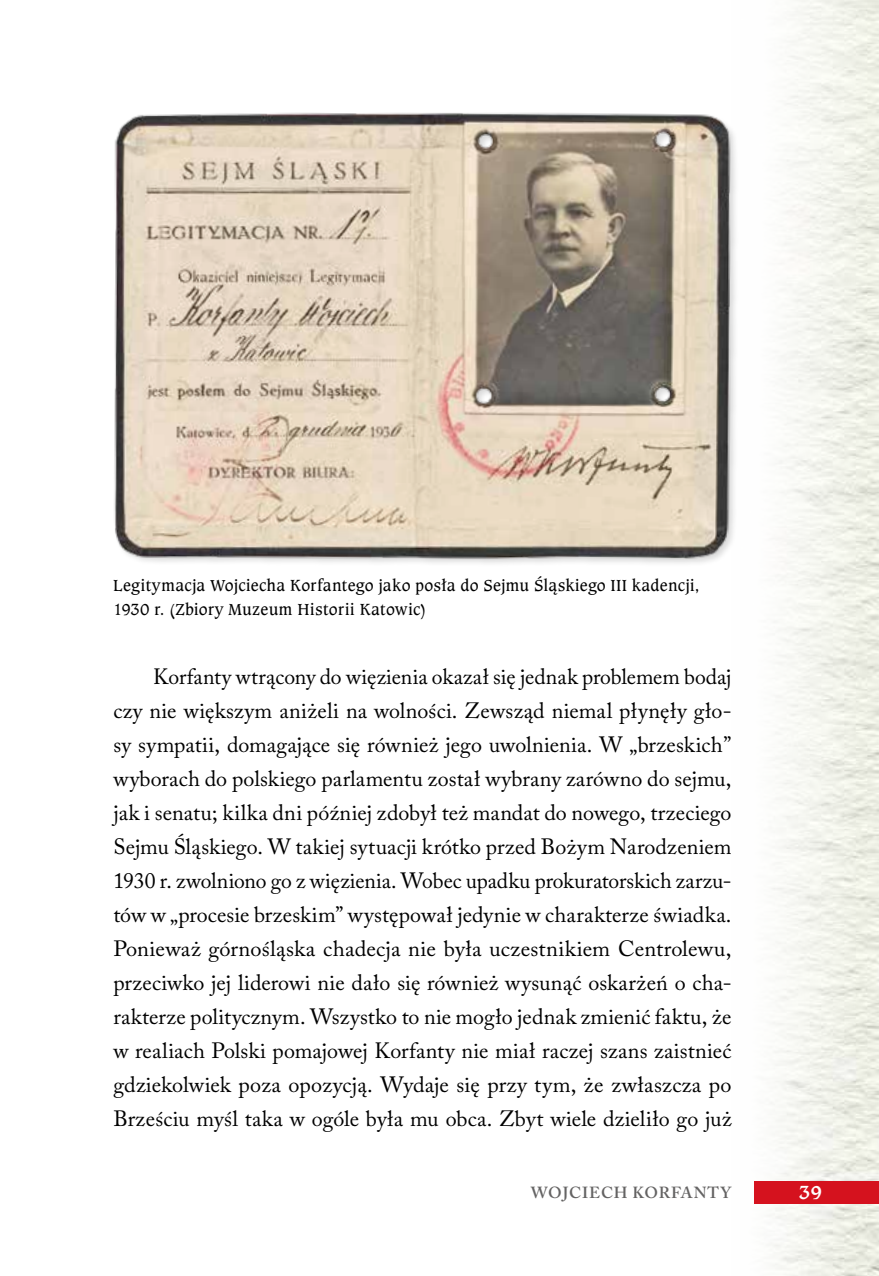
<style>
.page{position:relative;width:879px;height:1276px;background:#fff}
.page>*{position:absolute;margin:0;border:0;box-sizing:border-box;transform-origin:0 0}
.t1{font:22px/34px "Adobe Caslon Pro";letter-spacing:.005em;color:#000;text-align:justify}
.t2{font:700 20px "Caxton Bk EU";color:#fff}
.t3{font:17px/24px "Caxton Bk EU";letter-spacing:.01em;color:#000}
.t4{font:600 16px "Adobe Caslon Pro";letter-spacing:.055em;color:#646363}
</style>
<div class="page">
<img style="left:754px;top:0;width:125px;height:1276px">
<div style="left:754px;top:1181px;width:125px;height:22px;background:#d5121e"></div>
<div style="left:113px;top:112px;width:626px;height:455px;background:#000;opacity:.15"></div>
<img style="left:113px;top:112px;width:618px;height:449px">
<p class="t3" style="left:113px;top:573px;width:588px">Legitymacja Wojciecha Korfantego jako posła do Sejmu Śląskiego III kadencji,<br>1930 r. (Zbiory Muzeum Historii Katowic)</p>
<p class="t1" style="left:113px;top:659px;width:620px;text-indent:40px">Korfanty wtrącony do więzienia okazał się jednak problemem bodaj czy nie większym aniżeli na wolności. Zewsząd niemal płynęły gło&shy;sy sympatii, domagające się również jego uwolnienia. W „brzeskich” wyborach do polskiego parlamentu został wybrany zarówno do sejmu, jak i senatu; kilka dni później zdobył też mandat do nowego, trzeciego Sejmu Śląskiego. W takiej sytuacji krótko przed Bożym Narodzeniem 1930 r. zwolniono go z więzienia. Wobec upadku prokuratorskich zarzu&shy;tów w „procesie brzeskim” występował jedynie w charakterze świadka.<br>Ponieważ górnośląska chadecja nie była uczestnikiem Centrolewu, przeciwko jej liderowi nie dało się również wysunąć oskarżeń o cha&shy;rakterze politycznym. Wszystko to nie mogło jednak zmienić faktu, że w realiach Polski pomajowej Korfanty nie miał raczej szans zaistnieć gdziekolwiek poza opozycją. Wydaje się przy tym, że zwłaszcza po Brześciu myśl taka w ogóle była mu obca. Zbyt wiele dzieliło go już</p>
<p class="t4" style="left:531px;top:1183px;width:202px">WOJCIECH KORFANTY</p>
<p class="t2" style="left:799px;top:1179px;width:25px">39</p>
</div>
